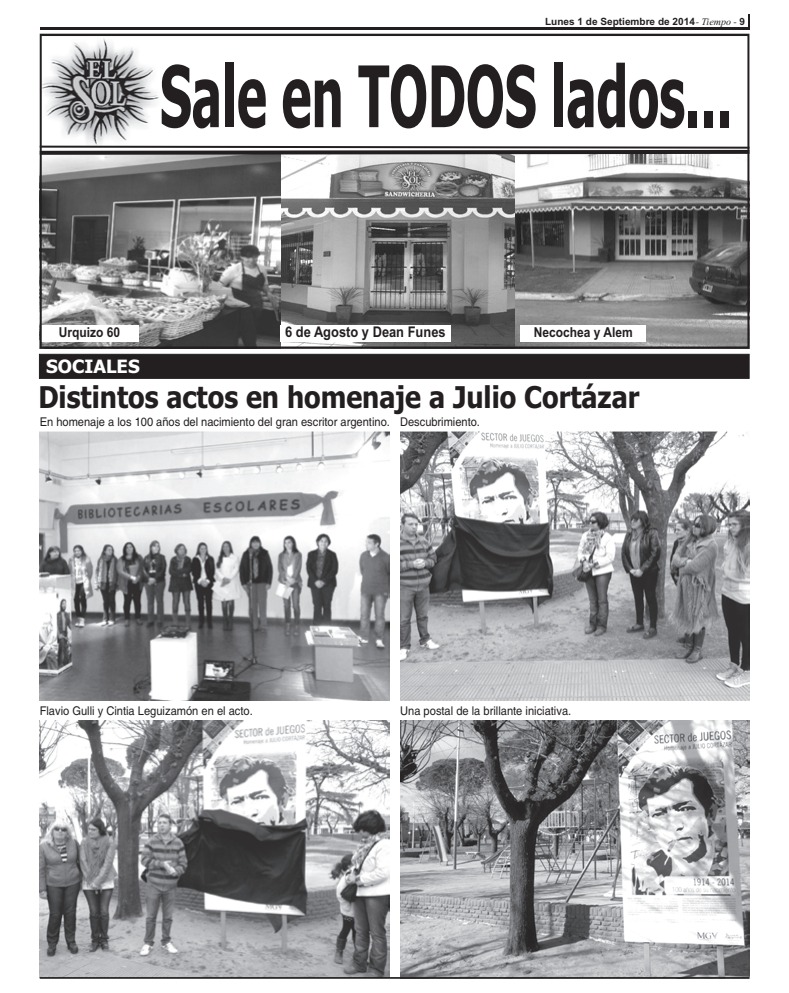
<style>
.page{position:relative;width:789px;height:993px;background:#fff}
.page>*{position:absolute;margin:0;border:0;box-sizing:border-box;transform-origin:0 0}
.t1{font:700 84.8px "Tahoma";color:#231f20;scale:.59 1}
.t2{font:700 30px "Tahoma";color:#231f20;scale:.89 1}
.t3{font:700 18.4px "Tahoma";color:#fff}
.t4{font:700 14.7px "Arial";color:#231f20;scale:.88 1}
.t5{font:700 13.7px "Arial";color:#231f20;scale:.88 1}
.t6{font:12px "Helvetica";color:#231f20;scale:.92 1}
.t7{font:12px "Helvetica";color:#231f20;scale:.93 1}
.t8{font:700 10px "Arial";color:#231f20}
.s1{font-family:"Times New Roman";font-weight:400;font-style:italic}
</style>
<div class="page">
<img style="left:400px;top:720px;width:349px;height:256px">
<img style="left:40px;top:720px;width:349px;height:256px">
<img style="left:400px;top:432px;width:349px;height:268px">
<svg style="left:748px;top:14px;width:1px;height:14px"></svg>
<hr style="left:40px;top:28px;width:709px;height:2px;background:#231f20">
<div style="left:39px;top:354px;width:709px;height:24px;background:#231f20;border:1px solid #231f20"></div>
<img style="left:39px;top:36px;width:1px;height:109px">
<svg style="left:40px;top:34px;width:709px;height:315px"></svg>
<hr style="left:40px;top:976px;width:709px;height:2px;background:#231f20">
<img style="left:40px;top:432px;width:349px;height:268px">
<p class="t8" style="left:544px;top:17px;width:201px">Lunes 1 de Septiembre de 2014<span class="s1">- Tiempo -</span> 9</p>
<h1 class="t1" style="left:160px;top:62px;width:971px">Sale en TODOS lados...</h1>
<p class="t5" style="left:59px;top:327px;width:71px">Urquizo 60</p>
<p class="t4" style="left:285px;top:326px;width:184px">6 de Agosto y Dean Funes</p>
<p class="t5" style="left:533px;top:326px;width:114px">Necochea y Alem</p>
<h3 class="t3" style="left:46px;top:358px;width:95px">SOCIALES</h3>
<h2 class="t2" style="left:38px;top:385px;width:676px">Distintos actos en homenaje a Julio Cortázar</h2>
<p class="t6" style="left:40px;top:417px;width:479px">En homenaje a los 100 años del nacimiento del gran escritor argentino. Descubrimiento.</p>
<p class="t7" style="left:40px;top:706px;width:230px">Flavio Gulli y Cintia Leguizamón en el acto.</p>
<p class="t7" style="left:400px;top:706px;width:185px">Una postal de la brillante iniciativa.</p>
</div>
